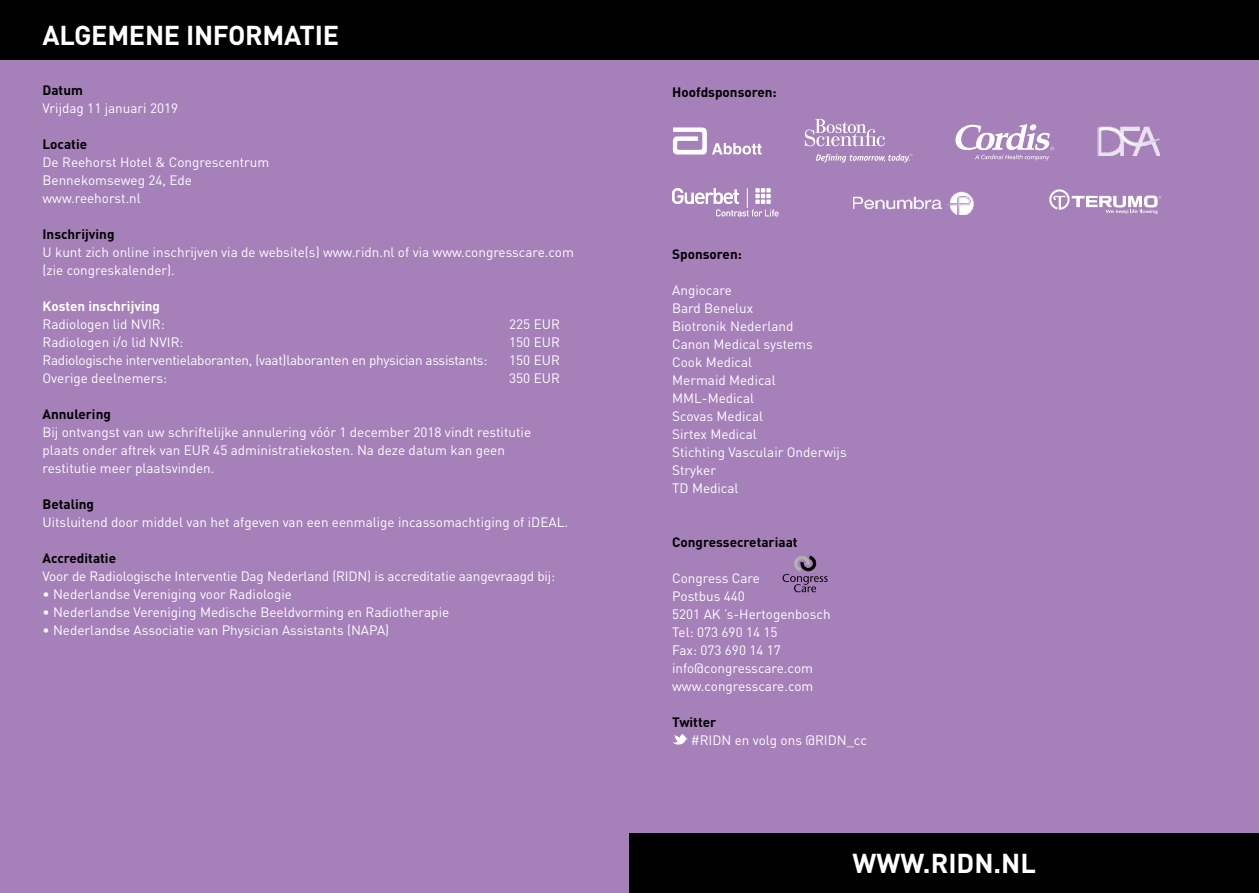
<style>
.page{position:relative;width:1259px;height:893px;background:#fff}
.page>*{position:absolute;margin:0;border:0;box-sizing:border-box;transform-origin:0 0}
.t1{font:700 27px "DIN";letter-spacing:-.01em;color:#fff}
.t2{font:13.5px/18px "DIN Pro";color:#fff}
.t3{font:13.5px/18px "DIN";color:#fff}
.t4{font:13.5px "DIN Pro";letter-spacing:-.02em;color:#fff}
.t5{font:700 13.5px "DIN Pro";color:#000}
.t6{font:700 13.5px "DIN";color:#000}
.t7{font:700 13.5px "DIN Pro";color:#fff}
</style>
<div class="page">
<div style="left:0;top:60px;width:1259px;height:833px;background:#a580b9"></div>
<div style="left:0;top:0;width:1259px;height:60px;background:#000"></div>
<svg style="left:782px;top:555px;width:45px;height:37px"></svg>
<svg style="left:672px;top:734px;width:15px;height:11px"></svg>
<svg style="left:1049px;top:189px;width:112px;height:25px"></svg>
<svg style="left:816px;top:154px;width:96px;height:9px"></svg>
<svg style="left:805px;top:119px;width:80px;height:27px"></svg>
<img style="left:853px;top:191px;width:121px;height:23px">
<img style="left:1099px;top:126px;width:60px;height:30px">
<div style="left:1097px;top:121px;width:64px;height:40px;border:1px solid #a580b9"></div>
<div style="left:629px;top:833px;width:630px;height:60px;background:#000"></div>
<svg style="left:673px;top:127px;width:88px;height:28px"></svg>
<svg style="left:672px;top:188px;width:107px;height:28px"></svg>
<svg style="left:955px;top:124px;width:99px;height:37px"></svg>
<h1 class="t1" style="left:43px;top:17px;width:298px">ALGEMENE INFORMATIE</h1>
<p class="t5" style="left:43px;top:81px;width:42px">Datum</p>
<p class="t2" style="left:43px;top:99px;width:137px">Vrijdag 11 januari 2019</p>
<p class="t5" style="left:43px;top:135px;width:46px">Locatie</p>
<p class="t2" style="left:43px;top:153px;width:228px">De Reehorst Hotel &amp; Congrescentrum<br>Bennekomseweg 24, Ede www.reehorst.nl</p>
<p class="t5" style="left:43px;top:225px;width:73px">Inschrijving</p>
<p class="t2" style="left:43px;top:243px;width:533px">U kunt zich online inschrijven via de website(s) www.ridn.nl of via www.congresscare.com (zie congreskalender).</p>
<p class="t7" style="left:43px;top:297px;width:119px">Kosten inschrijving</p>
<p class="t2" style="left:43px;top:315px;width:124px">Radiologen lid NVIR:</p>
<p class="t2" style="left:509px;top:315px;width:52px">225 EUR</p>
<p class="t2" style="left:43px;top:333px;width:143px">Radiologen i/o lid NVIR:</p>
<p class="t2" style="left:509px;top:333px;width:52px">150 EUR</p>
<p class="t4" style="left:43px;top:351px;width:446px">Radiologische interventielaboranten, (vaat)laboranten en physician assistants:</p>
<p class="t2" style="left:509px;top:351px;width:52px">150 EUR</p>
<p class="t2" style="left:43px;top:369px;width:126px">Overige deelnemers:</p>
<p class="t2" style="left:509px;top:369px;width:52px">350 EUR</p>
<p class="t5" style="left:43px;top:405px;width:70px">Annulering</p>
<p class="t2" style="left:43px;top:423px;width:490px">Bij ontvangst van uw schriftelijke annulering vóór 1 december 2018 vindt restitutie plaats onder aftrek van EUR 45 administratiekosten. Na deze datum kan geen restitutie meer plaatsvinden.</p>
<p class="t5" style="left:43px;top:495px;width:53px">Betaling</p>
<p class="t2" style="left:43px;top:513px;width:527px">Uitsluitend door middel van het afgeven van een eenmalige incassomachtiging of iDEAL.</p>
<p class="t5" style="left:43px;top:549px;width:75px">Accreditatie</p>
<p class="t2" style="left:43px;top:567px;width:514px">Voor de Radiologische Interventie Dag Nederland (RIDN) is accreditatie aangevraagd bij:</p>
<p class="t2" style="left:43px;top:585px;width:251px">• Nederlandse Vereniging voor Radiologie</p>
<p class="t2" style="left:43px;top:603px;width:408px">• Nederlandse Vereniging Medische Beeldvorming en Radiotherapie</p>
<p class="t2" style="left:43px;top:621px;width:348px">• Nederlandse Associatie van Physician Assistants (NAPA)</p>
<p class="t6" style="left:672px;top:83px;width:106px">Hoofdsponsoren:</p>
<p class="t6" style="left:672px;top:245px;width:71px">Sponsoren:</p>
<p class="t3" style="left:672px;top:280px;width:176px">Angiocare<br>Bard Benelux<br>Biotronik Nederland<br>Canon Medical systems<br>Cook Medical<br>Mermaid Medical<br>MML-Medical<br>Scovas Medical<br>Sirtex Medical<br>Stichting Vasculair Onderwijs<br>Stryker<br>TD Medical</p>
<p class="t6" style="left:672px;top:533px;width:127px">Congressecretariaat</p>
<p class="t3" style="left:672px;top:568px;width:160px">Congress Care<br>Postbus 440<br>5201 AK ’s-Hertogenbosch<br>Tel: 073 690 14 15<br>Fax: 073 690 14 17 info@congresscare.com www.congresscare.com</p>
<p class="t6" style="left:672px;top:713px;width:46px">Twitter</p>
<p class="t3" style="left:691px;top:730px;width:177px">#RIDN en volg ons @RIDN_cc</p>
<h1 class="t1" style="left:852px;top:845px;width:185px">WWW.RIDN.NL</h1>
</div>
